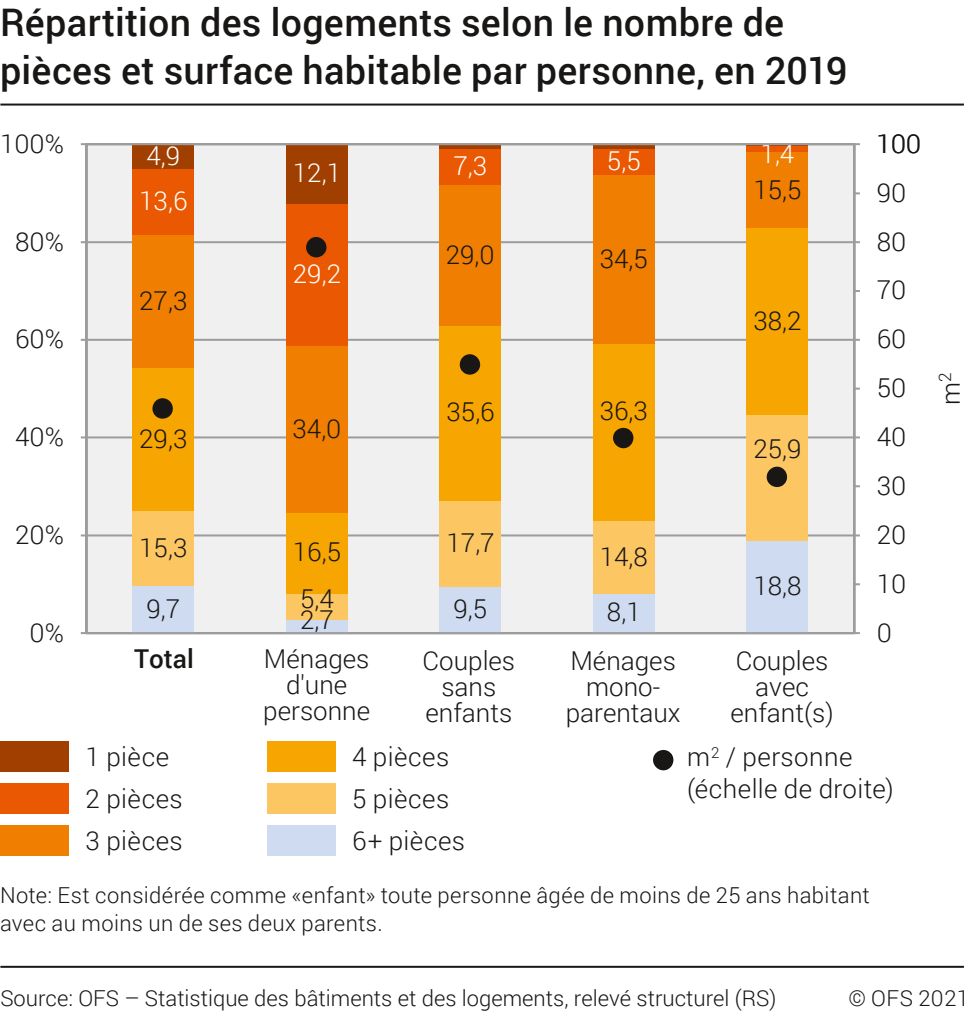
<style>
.page{position:relative;width:967px;height:1012px;background:#fff}
.page>*{position:absolute;margin:0;border:0;box-sizing:border-box;transform-origin:0 0}
.t1{font:500 38px/48px "Roboto";letter-spacing:.01em;color:#181716}
.t2{font:300 26px/26px "Roboto";color:#181716;text-align:center}
.t3{font:300 26px/31.2px "Roboto";letter-spacing:.02em;color:#181716}
.t4{font:300 26px "Roboto";color:#fff}
.t5{font:500 26px "Roboto";color:#181716}
.t6{font:300 22px/28px "Roboto";letter-spacing:.01em;color:#181716}
</style>
<div class="page">
<hr style="left:0;top:104px;width:964px;height:2px;background:#181716">
<hr style="left:0;top:966px;width:964px;height:2px;background:#181716">
<div style="left:267px;top:825px;width:68px;height:30px;background:#cedbf1"></div>
<div style="left:267px;top:783px;width:68px;height:30px;background:#fcc663"></div>
<div style="left:267px;top:741px;width:68px;height:30px;background:#f7a500"></div>
<div style="left:0;top:825px;width:68px;height:30px;background:#f07e00"></div>
<div style="left:0;top:783px;width:68px;height:30px;background:#ea5901"></div>
<div style="left:0;top:741px;width:68px;height:30px;background:#a13f00"></div>
<div style="left:653px;top:750px;width:20px;height:20px;background:#181716;border-radius:50%"></div>
<div style="left:80px;top:143px;width:776px;height:492px;background:#f0f0f0"></div>
<hr style="left:86px;top:534px;width:768px;height:2px;background:#9c9c9c">
<hr style="left:86px;top:436px;width:768px;height:2px;background:#9c9c9c">
<hr style="left:86px;top:339px;width:768px;height:2px;background:#9c9c9c">
<hr style="left:86px;top:241px;width:768px;height:2px;background:#9c9c9c">
<hr style="left:85px;top:144px;width:2px;height:489px;background:#9c9c9c">
<hr style="left:853px;top:144px;width:2px;height:489px;background:#9c9c9c">
<div style="left:132px;top:585px;width:62px;height:48px;background:#cedbf1"></div>
<div style="left:132px;top:511px;width:62px;height:74px;background:#fcc663"></div>
<div style="left:132px;top:368px;width:62px;height:143px;background:#f7a500"></div>
<div style="left:132px;top:235px;width:62px;height:133px;background:#f07e00"></div>
<div style="left:132px;top:168px;width:62px;height:67px;background:#ea5901"></div>
<div style="left:132px;top:144px;width:62px;height:24px;background:#a13f00"></div>
<div style="left:286px;top:620px;width:61px;height:13px;background:#cedbf1"></div>
<div style="left:286px;top:593px;width:61px;height:27px;background:#fcc663"></div>
<div style="left:286px;top:513px;width:61px;height:80px;background:#f7a500"></div>
<div style="left:286px;top:346px;width:61px;height:167px;background:#f07e00"></div>
<div style="left:286px;top:203px;width:61px;height:143px;background:#ea5901"></div>
<div style="left:286px;top:144px;width:61px;height:59px;background:#a13f00"></div>
<div style="left:440px;top:587px;width:61px;height:46px;background:#cedbf1"></div>
<div style="left:440px;top:500px;width:61px;height:87px;background:#fcc663"></div>
<div style="left:440px;top:326px;width:61px;height:174px;background:#f7a500"></div>
<div style="left:440px;top:185px;width:61px;height:141px;background:#f07e00"></div>
<div style="left:440px;top:149px;width:61px;height:36px;background:#ea5901"></div>
<svg style="left:440px;top:145px;width:61px;height:4px"></svg>
<div style="left:593px;top:593px;width:61px;height:40px;background:#cedbf1"></div>
<div style="left:593px;top:521px;width:61px;height:72px;background:#fcc663"></div>
<div style="left:593px;top:344px;width:61px;height:177px;background:#f7a500"></div>
<div style="left:593px;top:175px;width:61px;height:169px;background:#f07e00"></div>
<div style="left:593px;top:148px;width:61px;height:27px;background:#ea5901"></div>
<svg style="left:593px;top:145px;width:61px;height:3px"></svg>
<div style="left:746px;top:541px;width:62px;height:92px;background:#cedbf1"></div>
<div style="left:746px;top:415px;width:62px;height:126px;background:#fcc663"></div>
<div style="left:746px;top:228px;width:62px;height:187px;background:#f7a500"></div>
<div style="left:746px;top:152px;width:62px;height:76px;background:#f07e00"></div>
<div style="left:746px;top:145px;width:62px;height:7px;background:#ea5901"></div>
<div style="left:152px;top:398px;width:21px;height:21px;background:#181716;border-radius:50%"></div>
<div style="left:306px;top:237px;width:20px;height:20px;background:#181716;border-radius:50%"></div>
<div style="left:460px;top:354px;width:20px;height:21px;background:#181716;border-radius:50%"></div>
<div style="left:613px;top:428px;width:20px;height:20px;background:#181716;border-radius:50%"></div>
<div style="left:766px;top:467px;width:21px;height:20px;background:#181716;border-radius:50%"></div>
<hr style="left:86px;top:143px;width:768px;height:2px;background:#9c9c9c">
<hr style="left:86px;top:632px;width:768px;height:2px;background:#9c9c9c">
<h1 class="t1" style="left:0;top:-3px;width:849px">Répartition des logements selon le nombre de pièces et surface habitable par personne, en 2019</h1>
<p class="t2" style="left:0;top:130px;width:65px">100%</p>
<p class="t2" style="left:15px;top:227px;width:50px">80%</p>
<p class="t2" style="left:15px;top:325px;width:50px">60%</p>
<p class="t2" style="left:15px;top:423px;width:50px">40%</p>
<p class="t2" style="left:15px;top:521px;width:50px">20%</p>
<p class="t2" style="left:30px;top:618px;width:36px">0%</p>
<p class="t4" style="left:146px;top:137px;width:35px">4,9</p>
<p class="t4" style="left:139px;top:182px;width:50px">13,6</p>
<p class="t2" style="left:139px;top:287px;width:50px">27,3</p>
<p class="t2" style="left:139px;top:425px;width:50px">29,3</p>
<p class="t2" style="left:139px;top:533px;width:50px">15,3</p>
<p class="t2" style="left:146px;top:595px;width:35px">9,7</p>
<p class="t4" style="left:293px;top:155px;width:50px">12,1</p>
<p class="t4" style="left:293px;top:256px;width:50px">29,2</p>
<p class="t2" style="left:292px;top:415px;width:50px">34,0</p>
<p class="t2" style="left:293px;top:538px;width:50px">16,5</p>
<p class="t2" style="left:300px;top:584px;width:35px">5,4</p>
<p class="t2" style="left:300px;top:606px;width:35px">2,7</p>
<p class="t4" style="left:453px;top:148px;width:35px">7,3</p>
<p class="t2" style="left:446px;top:241px;width:50px">29,0</p>
<p class="t2" style="left:446px;top:398px;width:50px">35,6</p>
<p class="t2" style="left:446px;top:529px;width:50px">17,7</p>
<p class="t2" style="left:453px;top:595px;width:35px">9,5</p>
<p class="t4" style="left:607px;top:143px;width:35px">5,5</p>
<p class="t2" style="left:600px;top:245px;width:50px">34,5</p>
<p class="t2" style="left:600px;top:396px;width:50px">36,3</p>
<p class="t2" style="left:600px;top:543px;width:50px">14,8</p>
<p class="t2" style="left:607px;top:598px;width:35px">8,1</p>
<p class="t4" style="left:760px;top:136px;width:35px">1,4</p>
<p class="t2" style="left:753px;top:175px;width:50px">15,5</p>
<p class="t2" style="left:753px;top:307px;width:50px">38,2</p>
<p class="t2" style="left:753px;top:435px;width:50px">25,9</p>
<p class="t2" style="left:753px;top:572px;width:50px">18,8</p>
<p class="t5" style="left:134px;top:641px;width:61px">Total</p>
<p class="t2" style="left:263px;top:645px;width:108px">Ménages d'une personne</p>
<p class="t2" style="left:565px;top:647px;width:116px">Ménages mono&shy;parentaux</p>
<p class="t2" style="left:730px;top:647px;width:105px">Couples avec enfant(s)</p>
<p class="t2" style="left:422px;top:647px;width:94px">Couples sans enfants</p>
<p class="t2" style="left:876px;top:130px;width:46px">100</p>
<p class="t2" style="left:876px;top:179px;width:31px">90</p>
<p class="t2" style="left:876px;top:227px;width:31px">80</p>
<p class="t2" style="left:876px;top:276px;width:31px">70</p>
<p class="t2" style="left:876px;top:325px;width:31px">60</p>
<p class="t2" style="left:876px;top:374px;width:31px">50</p>
<p class="t2" style="left:876px;top:423px;width:31px">40</p>
<p class="t2" style="left:876px;top:472px;width:31px">30</p>
<p class="t2" style="left:876px;top:521px;width:31px">20</p>
<p class="t2" style="left:876px;top:569px;width:31px">10</p>
<p class="t2" style="left:876px;top:618px;width:17px">0</p>
<p class="t2" style="left:86px;top:743px;width:85px">1 pièce</p>
<p class="t3" style="left:687px;top:740px;width:208px">m<sup>2</sup> / personne (échelle de droite)</p>
<p class="t2" style="left:352px;top:743px;width:99px">4 pièces</p>
<p class="t2" style="left:86px;top:785px;width:99px">2 pièces</p>
<p class="t2" style="left:352px;top:785px;width:99px">5 pièces</p>
<p class="t2" style="left:86px;top:827px;width:99px">3 pièces</p>
<p class="t2" style="left:352px;top:827px;width:115px">6+ pièces</p>
<p class="t6" style="left:0;top:880px;width:871px">Note: Est considérée comme «enfant» toute personne âgée de moins de 25 ans habitant avec au moins un de ses deux parents.</p>
<p class="t2" style="left:936px;top:405px;width:34px;rotate:-90deg">m<sup>2</sup></p>
<p class="t6" style="left:0;top:983px;width:777px">Source: OFS – Statistique des bâtiments et des logements, relevé structurel (RS)</p>
<p class="t6" style="left:848px;top:983px;width:122px">© OFS 2021</p>
</div>
